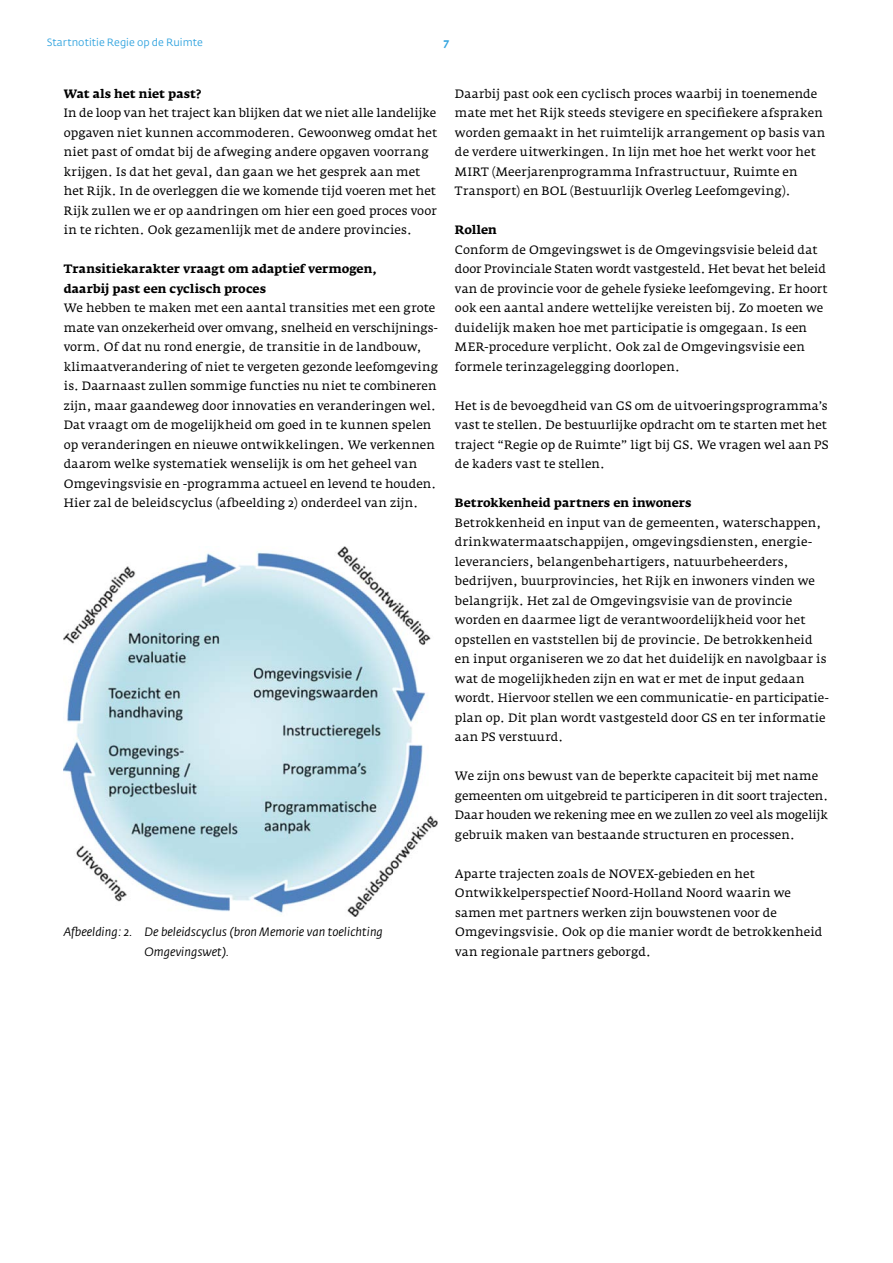
<style>
.page{position:relative;width:893px;height:1263px;background:#fff}
.page>*{position:absolute;margin:0;border:0;box-sizing:border-box;transform-origin:0 0}
.t1{font:12px/19.5px "Fedra Serif A Std";letter-spacing:.01em;color:#000}
.t2{font:700 12px/19.5px "Fedra Serif A Std";letter-spacing:.005em;color:#000}
.t3{font:italic 12px/19.5px "Fedra Sans Std";color:#000}
.t4{font:10.5px "Fedra Sans Std";color:#32a4df}
.t5{font:700 10.5px "Fedra Serif A Std";color:#32a4df}
</style>
<div class="page">
<img style="left:64px;top:546px;width:374px;height:371px">
<p class="t4" style="left:47px;top:36px;width:157px">Startnotitie Regie op de Ruimte</p>
<p class="t5" style="left:444px;top:36px;width:7px">7</p>
<p class="t2" style="left:64px;top:84px;width:139px">Wat als het niet past?</p>
<p class="t1" style="left:64px;top:103px;width:375px">In de loop van het traject kan blijken dat we niet alle landelijke opgaven niet kunnen accommoderen. Gewoonweg omdat het niet past of omdat bij de afweging andere opgaven voorrang krijgen. Is dat het geval, dan gaan we het gesprek aan met het Rijk. In de overleggen die we komende tijd voeren met het Rijk zullen we er op aandringen om hier een goed proces voor in te richten. Ook gezamenlijk met de andere provincies.</p>
<p class="t2" style="left:64px;top:259px;width:315px">Transitiekarakter vraagt om adaptief vermogen, daarbij past een cyclisch proces</p>
<p class="t1" style="left:64px;top:298px;width:376px">We hebben te maken met een aantal transities met een grote mate van onzekerheid over omvang, snelheid en verschijnings&shy;vorm. Of dat nu rond energie, de transitie in de landbouw, klimaatverandering of niet te vergeten gezonde leefomgeving is. Daarnaast zullen sommige functies nu niet te combineren zijn, maar gaandeweg door innovaties en veranderingen wel.<br>Dat vraagt om de mogelijkheid om goed in te kunnen spelen op veranderingen en nieuwe ontwikkelingen. We verkennen daarom welke systematiek wenselijk is om het geheel van Omgevingsvisie en -programma actueel en levend te houden.<br>Hier zal de beleidscyclus (afbeelding 2) onderdeel van zijn.</p>
<p class="t1" style="left:455px;top:84px;width:372px">Daarbij past ook een cyclisch proces waarbij in toenemende mate met het Rijk steeds stevigere en specifiekere afspraken worden gemaakt in het ruimtelijk arrangement op basis van de verdere uitwerkingen. In lijn met hoe het werkt voor het MIRT (Meerjarenprogramma Infrastructuur, Ruimte en Transport) en BOL (Bestuurlijk Overleg Leefomgeving).</p>
<p class="t2" style="left:455px;top:220px;width:43px">Rollen</p>
<p class="t1" style="left:455px;top:240px;width:374px">Conform de Omgevingswet is de Omgevingsvisie beleid dat door Provinciale Staten wordt vastgesteld. Het bevat het beleid van de provincie voor de gehele fysieke leefomgeving. Er hoort ook een aantal andere wettelijke vereisten bij. Zo moeten we duidelijk maken hoe met participatie is omgegaan. Is een MER-procedure verplicht. Ook zal de Omgevingsvisie een formele terinzagelegging doorlopen.</p>
<p class="t1" style="left:455px;top:396px;width:375px">Het is de bevoegdheid van GS om de uitvoeringsprogramma’s vast te stellen. De bestuurlijke opdracht om te starten met het traject “Regie op de Ruimte” ligt bij GS. We vragen wel aan PS de kaders vast te stellen.</p>
<p class="t2" style="left:455px;top:493px;width:238px">Betrokkenheid partners en inwoners</p>
<p class="t1" style="left:455px;top:513px;width:376px">Betrokkenheid en input van de gemeenten, waterschappen, drinkwatermaatschappijen, omgevingsdiensten, energie&shy;leveranciers, belangenbehartigers, natuurbeheerders, bedrijven, buurprovincies, het Rijk en inwoners vinden we belangrijk. Het zal de Omgevingsvisie van de provincie worden en daarmee ligt de verantwoordelijkheid voor het opstellen en vaststellen bij de provincie. De betrokkenheid en input organiseren we zo dat het duidelijk en navolgbaar is wat de mogelijkheden zijn en wat er met de input gedaan wordt. Hiervoor stellen we een communicatie- en participatie&shy;plan op. Dit plan wordt vastgesteld door GS en ter informatie aan PS verstuurd.</p>
<p class="t1" style="left:455px;top:766px;width:375px">We zijn ons bewust van de beperkte capaciteit bij met name gemeenten om uitgebreid te participeren in dit soort trajecten.<br>Daar houden we rekening mee en we zullen zo veel als mogelijk gebruik maken van bestaande structuren en processen.</p>
<p class="t1" style="left:455px;top:864px;width:369px">Aparte trajecten zoals de NOVEX-gebieden en het Ontwikkelperspectief Noord-Holland Noord waarin we samen met partners werken zijn bouwstenen voor de Omgevingsvisie. Ook op die manier wordt de betrokkenheid van regionale partners geborgd.</p>
<p class="t3" style="left:145px;top:922px;width:240px;text-indent:-81px">Afbeelding: 2. De beleidscyclus (bron Memorie van toelichting<br>Omgevingswet).</p>
</div>
